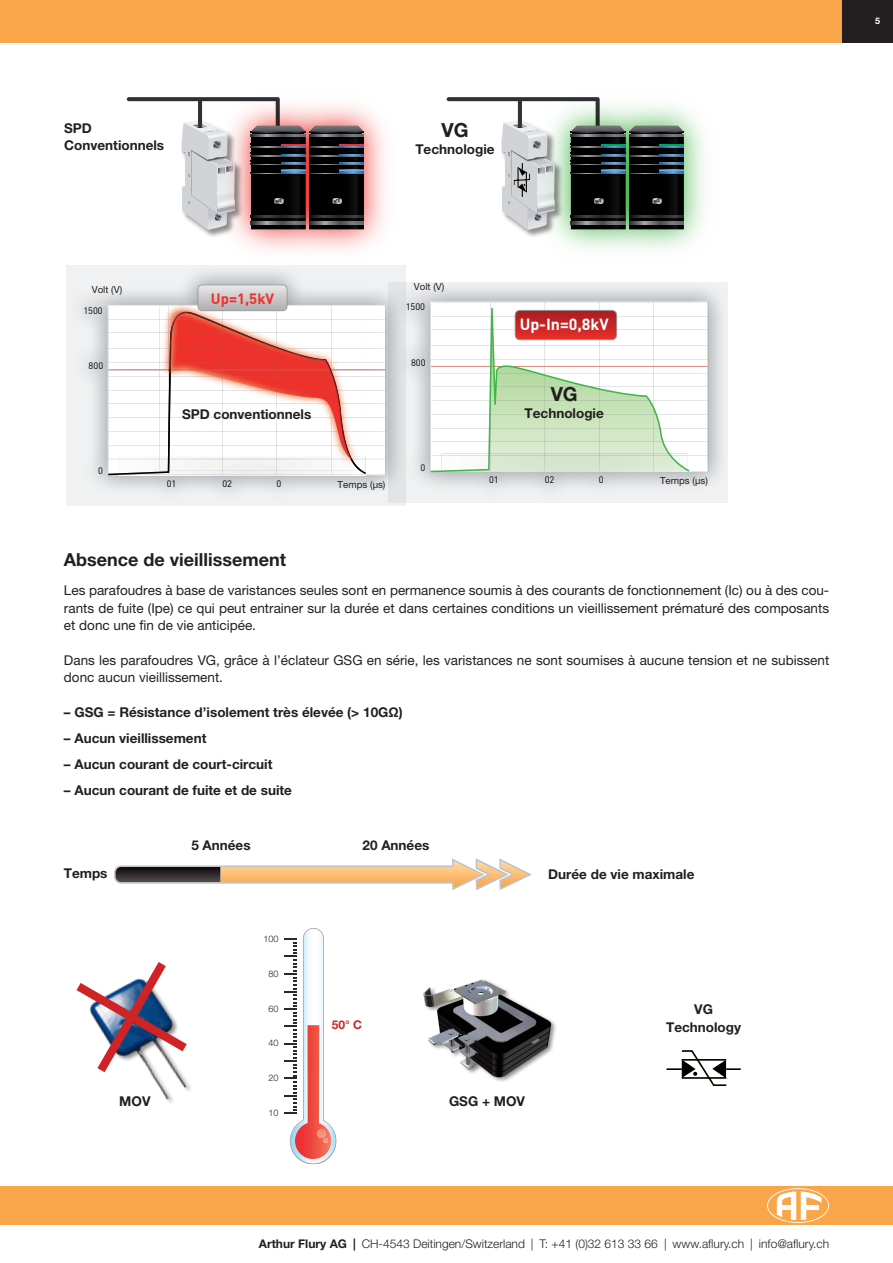
<style>
.page{position:relative;width:893px;height:1263px;background:#fff}
.page>*{position:absolute;margin:0;border:0;box-sizing:border-box;transform-origin:0 0}
.t1{font:700 19.5px "Helvetica Neue LT Pro";color:#231f20}
.t2{font:700 18px "Helvetica Neue LT Pro";color:#231f20}
.t3{font:700 15.9px "DIN Pro";color:#fff}
.t4{font:700 14.85px "DIN Pro";color:#ee312b}
.t5{font:13.5px/17.4px "Helvetica Neue LT Pro";color:#231f20;text-align:justify}
.t6{font:700 13.5px/17.2px "Helvetica Neue LT Pro";color:#231f20}
.t7{font:300 12px "Helvetica Neue LT Std";color:#231f20}
.t8{font:700 12px "Helvetica Neue LT Std";color:#cf2326}
.t9{font:9.75px "Helvetica Neue LT Pro";color:#231f20}
.t10{font:9.3px "DIN Pro";color:#000}
.t11{font:300 9px "Helvetica Neue LT Std";color:#231f20}
.t12{font:700 9px "Helvetica Neue LT Pro";color:#fff}
.s1{font-family:"Helvetica Neue LT Pro";font-weight:700}
</style>
<div class="page">
<div style="left:0;top:1186px;width:893px;height:39px;background:#f9a64a"></div>
<div style="left:0;top:0;width:893px;height:43px;background:#f9a64a"></div>
<div style="left:842px;top:0;width:51px;height:43px;background:#231f20"></div>
<svg style="left:767px;top:1188px;width:62px;height:35px"></svg>
<svg style="left:66px;top:265px;width:339px;height:240px;fill:#eeeff0"></svg>
<img style="left:119px;top:475px;width:246px;height:1px">
<svg style="left:108px;top:285px;width:278px;height:190px"></svg>
<svg style="left:388px;top:282px;width:339px;height:220px"></svg>
<img style="left:441px;top:472px;width:247px;height:1px">
<svg style="left:431px;top:302px;width:277px;height:6px"></svg>
<svg style="left:430px;top:308px;width:278px;height:164px"></svg>
<img style="left:212px;top:110px;width:191px;height:158px">
<svg style="left:127px;top:97px;width:237px;height:133px"></svg>
<hr style="left:281px;top:144px;width:25px;height:2px;background:#ee312b">
<hr style="left:339px;top:144px;width:25px;height:2px;background:#ee312b">
<svg style="left:447px;top:97px;width:237px;height:133px"></svg>
<hr style="left:601px;top:144px;width:24px;height:2px;background:#00a54f">
<hr style="left:659px;top:144px;width:25px;height:2px;background:#00a54f">
<img style="left:104px;top:1072px;width:87px;height:31px">
<svg style="left:77px;top:962px;width:110px;height:110px"></svg>
<svg style="left:285px;top:928px;width:51px;height:236px"></svg>
<svg style="left:114px;top:858px;width:418px;height:32px"></svg>
<img style="left:423px;top:979px;width:133px;height:103px">
<svg style="left:666px;top:1050px;width:75px;height:36px"></svg>
<p class="t6" style="left:64px;top:119px;width:102px">SPD<br>Conventionnels</p>
<h1 class="t1" style="left:441px;top:118px;width:29px">VG</h1>
<p class="t6" style="left:415px;top:140px;width:81px">Technologie</p>
<p class="t12" style="left:875px;top:16px;width:7px">5</p>
<p class="t9" style="left:92px;top:284px;width:32px">Volt (V)</p>
<p class="t10" style="left:83px;top:304px;width:21px">1500</p>
<p class="t10" style="left:89px;top:360px;width:16px">800</p>
<p class="t10" style="left:98px;top:464px;width:6px">0</p>
<p class="t4" style="left:211px;top:289px;width:65px">Up=1,5kV</p>
<p class="t6" style="left:182px;top:405px;width:131px">SPD conventionnels</p>
<p class="t10" style="left:167px;top:477px;width:11px">01</p>
<p class="t10" style="left:222px;top:477px;width:11px">02</p>
<p class="t10" style="left:277px;top:477px;width:6px">0</p>
<h2 class="t2" style="left:64px;top:548px;width:224px">Absence de vieillissement</h2>
<p class="t9" style="left:414px;top:281px;width:32px">Volt (V)</p>
<p class="t10" style="left:406px;top:301px;width:21px">1500</p>
<p class="t10" style="left:411px;top:356px;width:16px">800</p>
<p class="t9" style="left:338px;top:478px;width:49px">Temps (µs)</p>
<p class="t10" style="left:420px;top:461px;width:6px">0</p>
<p class="t3" style="left:520px;top:313px;width:91px">Up-In=0,8kV</p>
<h1 class="t1" style="left:551px;top:382px;width:29px">VG</h1>
<p class="t6" style="left:525px;top:404px;width:81px">Technologie</p>
<p class="t10" style="left:489px;top:474px;width:11px">01</p>
<p class="t10" style="left:545px;top:474px;width:11px">02</p>
<p class="t10" style="left:599px;top:474px;width:6px">0</p>
<p class="t9" style="left:660px;top:475px;width:49px">Temps (µs)</p>
<p class="t5" style="left:64px;top:581px;width:767px">Les parafoudres à base de varistances seules sont en permanence soumis à des courants de fonctionnement (Ic) ou à des cou&shy;rants de fuite (Ipe) ce qui peut entrainer sur la durée et dans certaines conditions un vieillissement prématuré des composants et donc une fin de vie anticipée.</p>
<p class="t5" style="left:64px;top:651px;width:767px">Dans les parafoudres VG, grâce à l’éclateur GSG en série, les varistances ne sont soumises à aucune tension et ne subissent donc aucun vieillissement.</p>
<p class="t6" style="left:64px;top:703px;width:340px">– GSG = Résistance d’isolement très élevée (&gt; 10GΩ)</p>
<p class="t6" style="left:64px;top:729px;width:144px">– Aucun vieillissement</p>
<p class="t6" style="left:64px;top:755px;width:210px">– Aucun courant de court-circuit</p>
<p class="t6" style="left:64px;top:781px;width:230px">– Aucun courant de fuite et de suite</p>
<p class="t6" style="left:64px;top:865px;width:45px">Temps</p>
<p class="t6" style="left:191px;top:836px;width:61px">5 Années</p>
<p class="t6" style="left:363px;top:836px;width:68px">20 Années</p>
<p class="t11" style="left:263px;top:933px;width:17px">100</p>
<p class="t11" style="left:268px;top:968px;width:12px">80</p>
<p class="t11" style="left:268px;top:1003px;width:12px">60</p>
<p class="t8" style="left:332px;top:1018px;width:32px">50° C</p>
<p class="t11" style="left:268px;top:1038px;width:12px">40</p>
<p class="t11" style="left:268px;top:1073px;width:12px">20</p>
<p class="t11" style="left:268px;top:1107px;width:12px">10</p>
<p class="t6" style="left:119px;top:1093px;width:33px">MOV</p>
<p class="t6" style="left:449px;top:1093px;width:78px">GSG + MOV</p>
<p class="t6" style="left:548px;top:865px;width:148px">Durée de vie maximale</p>
<p class="t6" style="left:666px;top:1000px;width:76px;text-align:center">VG<br>Technology</p>
<p class="t7" style="left:259px;top:1236px;width:572px"><span class="s1">Arthur Flury AG |</span> CH-4543 Deitingen/Switzerland | T: +41 (0)32 613 33 66 | www.aflury.ch | info@aflury.ch</p>
</div>
